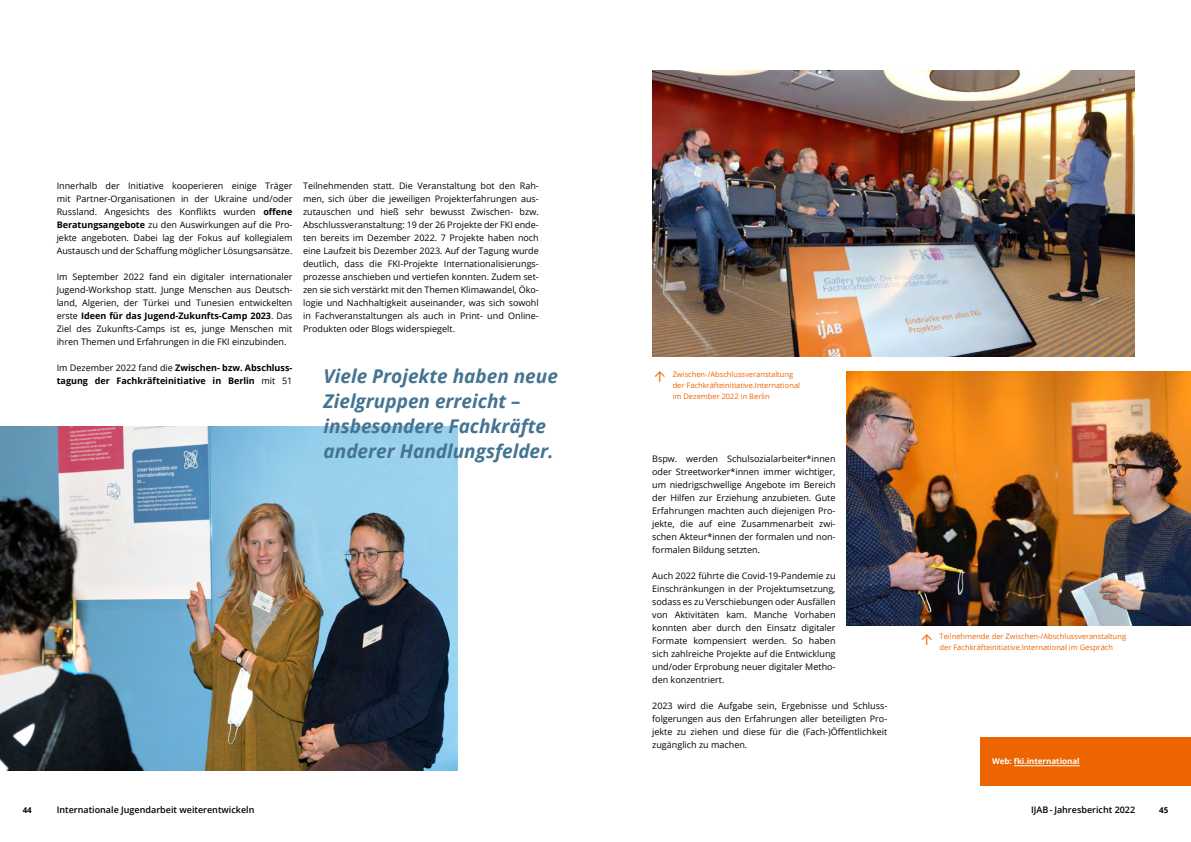
<style>
.page{position:relative;width:1191px;height:842px;background:#fff}
.page>*{position:absolute;margin:0;border:0;box-sizing:border-box;transform-origin:0 0}
.Zitat_groß{font:italic 700 19px/25px "Open Sans";color:#457492}
.Copy_9{font:14px "Calibri";color:#ec6500}
.Copy_9-2{font:9px/13px "Open Sans";color:#000;text-align:justify}
.Copy_9-3{font:700 9px/13px "Open Sans";color:#000}
.t1{font:600 9px "Open Sans";color:#000}
.Kontakt{font:700 8px "Open Sans";color:#fff}
.t2{font:700 8px "Open Sans";color:#000}
.BU{font:7.5px/11px "Open Sans";color:#ec6500}
.s1{font-weight:700}
.s2{font-weight:400}
</style>
<div class="page">
<img style="left:652px;top:71px;width:482px;height:286px">
<img style="left:0;top:427px;width:457px;height:344px">
<div style="left:980px;top:737px;width:211px;height:48px;background:#ec6500"></div>
<hr style="left:1014px;top:765px;width:65px;height:1px;background:#fff">
<img style="left:847px;top:371px;width:344px;height:254px">
<p class="Copy_9-2" style="left:303px;top:179px;width:237px">Teilnehmenden statt. Die Veranstaltung bot den Rah&shy;men, sich über die jeweiligen Projekterfahrungen aus&shy;zutauschen und hieß sehr bewusst Zwischen- bzw.<br>Abschlussveranstaltung: 19 der 26 Projekte der FKI ende&shy;ten bereits im Dezember 2022. 7 Projekte haben noch eine Laufzeit bis Dezember 2023. Auf der Tagung wurde deutlich, dass die FKI-Projekte Internationalisierungs&shy;prozesse anschieben und vertiefen konnten. Zudem set&shy;zen sie sich verstärkt mit den Themen Klimawandel, Öko&shy;logie und Nachhaltigkeit auseinander, was sich sowohl in Fachveranstaltungen als auch in Print- und Online-Produkten oder Blogs widerspiegelt.</p>
<p class="Zitat_groß" style="left:323px;top:363px;width:236px">Viele Projekte haben neue<br>Zielgruppen erreicht – insbesondere Fachkräfte anderer Handlungsfelder.</p>
<p class="Copy_9-2" style="left:57px;top:179px;width:237px">Innerhalb der Initiative kooperieren einige Träger mit Partner-Organisationen in der Ukraine und/oder Russland. Angesichts des Konflikts wurden <span class="s1">offene Beratungsangebote</span> zu den Auswirkungen auf die Pro&shy;jekte angeboten. Dabei lag der Fokus auf kollegialem Austausch und der Schaffung möglicher Lösungsansätze.</p>
<p class="Copy_9-2" style="left:57px;top:270px;width:237px">Im September 2022 fand ein digitaler internationaler Jugend-Workshop statt. Junge Menschen aus Deutsch&shy;land, Algerien, der Türkei und Tunesien entwickelten erste <span class="s1">Ideen für das Jugend-Zukunfts-Camp 2023</span>. Das Ziel des Zukunfts-Camps ist es, junge Menschen mit ihren Themen und Erfahrungen in die FKI einzubinden.</p>
<p class="Copy_9-3" style="left:57px;top:361px;width:237px"><span class="s2">Im Dezember 2022 fand die</span> Zwischen- bzw. Abschluss&shy;tagung der Fachkräfteinitiative in Berlin <span class="s2">mit 51</span></p>
<p class="BU" style="left:672px;top:369px;width:129px">Zwischen-/Abschlussveranstaltung der Fachkräfteinitiative.International im Dezember 2022 in Berlin</p>
<p class="Copy_9" style="left:650px;top:383px;width:14px;rotate:-90deg">→</p>
<p class="Copy_9-2" style="left:652px;top:452px;width:185px">Bspw. werden Schulsozialarbeiter*innen oder Streetworker*innen immer wichtiger, um niedrigschwellige Angebote im Bereich der Hilfen zur Erziehung anzubieten. Gute Erfahrungen machten auch diejenigen Pro&shy;jekte, die auf eine Zusammenarbeit zwi&shy;schen Akteur*innen der formalen und non&shy;formalen Bildung setzten.</p>
<p class="Copy_9-2" style="left:652px;top:569px;width:185px">Auch 2022 führte die Covid-19-Pandemie zu Einschränkungen in der Projektumsetzung, sodass es zu Verschiebungen oder Ausfällen von Aktivitäten kam. Manche Vorhaben konnten aber durch den Einsatz digitaler Formate kompensiert werden. So haben sich zahlreiche Projekte auf die Entwicklung und/oder Erprobung neuer digitaler Metho&shy;den konzentriert.</p>
<p class="Copy_9-2" style="left:652px;top:699px;width:236px">2023 wird die Aufgabe sein, Ergebnisse und Schluss&shy;folgerungen aus den Erfahrungen aller beteiligten Pro&shy;jekte zu ziehen und diese für die (Fach-)Öffentlichkeit zugänglich zu machen.</p>
<p class="BU" style="left:939px;top:631px;width:188px">Teilnehmende der Zwischen-/Abschlussveranstaltung der Fachkräfteinitiative.International im Gespräch</p>
<p class="Copy_9" style="left:917px;top:646px;width:14px;rotate:-90deg">→</p>
<p class="Kontakt" style="left:992px;top:756px;width:89px">Web: fki.international</p>
<p class="t2" style="left:23px;top:805px;width:11px">44</p>
<p class="t1" style="left:57px;top:804px;width:199px">Internationale Jugendarbeit weiterentwickeln</p>
<p class="t1" style="left:1031px;top:804px;width:106px">IJAB - Jahresbericht 2022</p>
<p class="t2" style="left:1159px;top:805px;width:11px">45</p>
</div>
